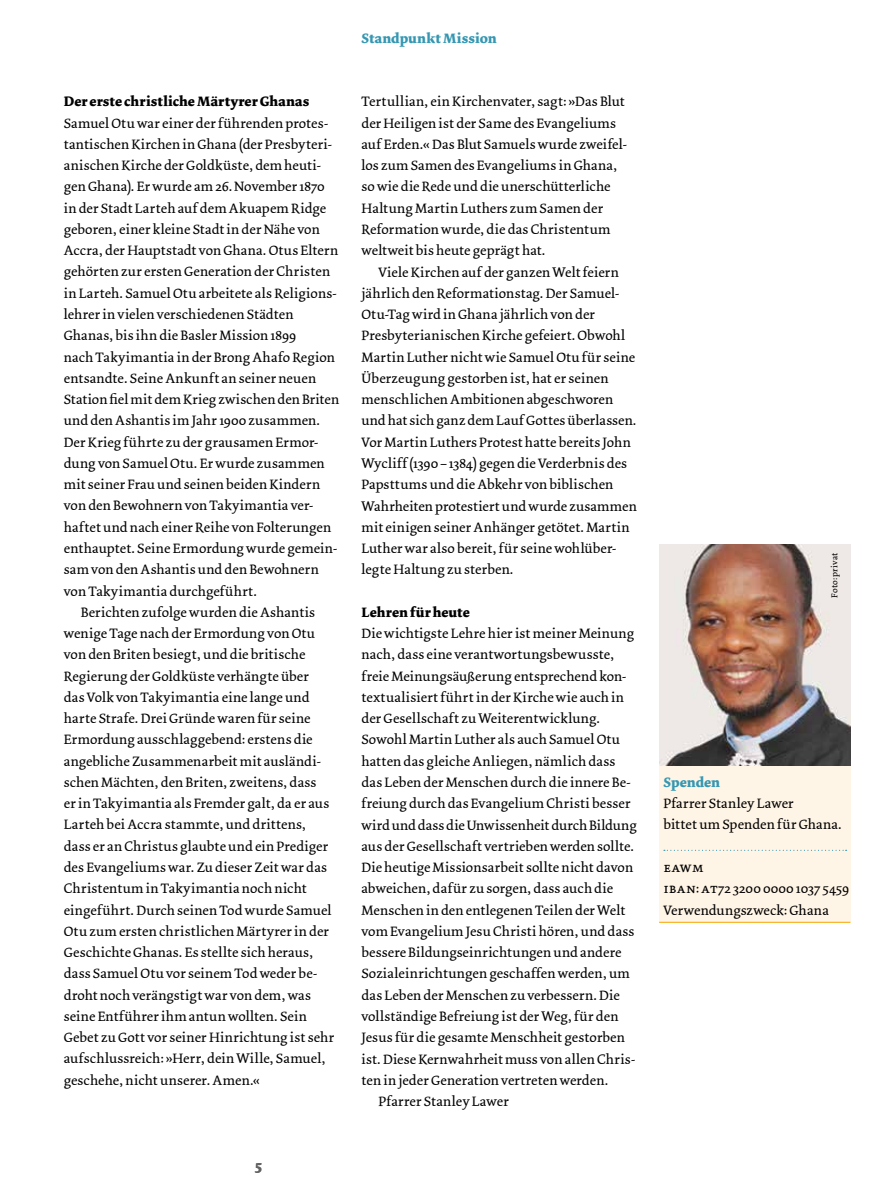
<style>
.page{position:relative;width:893px;height:1191px;background:#fff}
.page>*{position:absolute;margin:0;border:0;box-sizing:border-box;transform-origin:0 0}
.t1{font:14.25px/21.3px "Dolly";letter-spacing:.01em;color:#000}
.t2{font:700 14.25px "Dolly";letter-spacing:.01em;color:#000}
.t3{font:700 14.25px "Dolly";letter-spacing:.01em;color:#3597b2}
.t4{font:14.25px "Dolly Small Caps";color:#000}
.t5{font:700 14.25px "Dolly";color:#646363}
.t6{font:9px "Dolly";letter-spacing:.015em;color:#000}
.s1{font-family:"Dolly Small Caps"}
</style>
<div class="page">
<div style="left:659px;top:765px;width:191px;height:158px;background:#fff5e6"></div>
<svg style="left:664px;top:849px;width:183px;height:2px"></svg>
<img style="left:659px;top:544px;width:191px;height:221px">
<hr style="left:659px;top:921px;width:191px;height:1px;background:#f7a600">
<p class="t2" style="left:64px;top:93px;width:247px">Der erste christliche Märtyrer Ghanas</p>
<p class="t1" style="left:64px;top:112px;width:266px">Samuel Otu war einer der führenden protes-</p>
<p class="t1" style="left:64px;top:134px;width:270px">tantischen Kirchen in Ghana (der Presbyteri-</p>
<p class="t1" style="left:64px;top:155px;width:259px">anischen Kirche der Goldküste, dem heuti-</p>
<p class="t1" style="left:64px;top:176px;width:262px">gen Ghana). Er wurde am 26.November 1870</p>
<p class="t1" style="left:64px;top:198px;width:264px">in der Stadt Larteh auf dem Akuapem Ridge</p>
<p class="t1" style="left:64px;top:219px;width:257px">geboren, einer kleine Stadt in der Nähe von</p>
<p class="t1" style="left:64px;top:240px;width:276px">Accra, der Hauptstadt von Ghana. Otus Eltern</p>
<p class="t1" style="left:64px;top:261px;width:268px">gehörten zur ersten Generation der Christen</p>
<p class="t1" style="left:64px;top:283px;width:275px">in Larteh. Samuel Otu arbeitete als Religions-</p>
<p class="t1" style="left:64px;top:304px;width:231px">lehrer in vielen verschiedenen Städten</p>
<p class="t1" style="left:64px;top:325px;width:234px">Ghanas, bis ihn die Basler Mission 1899</p>
<p class="t1" style="left:64px;top:346px;width:273px">nach Takyimantia in der Brong Ahafo Region</p>
<p class="t1" style="left:64px;top:368px;width:254px">entsandte. Seine Ankunft an seiner neuen</p>
<p class="t1" style="left:64px;top:389px;width:277px">Station fiel mit dem Krieg zwischen den Briten</p>
<p class="t1" style="left:64px;top:410px;width:258px">und den Ashantis im Jahr 1900 zusammen.</p>
<p class="t1" style="left:64px;top:431px;width:256px">Der Krieg führte zu der grausamen Ermor-</p>
<p class="t1" style="left:64px;top:453px;width:262px">dung von Samuel Otu. Er wurde zusammen</p>
<p class="t1" style="left:64px;top:474px;width:258px">mit seiner Frau und seinen beiden Kindern</p>
<p class="t1" style="left:64px;top:495px;width:251px">von den Bewohnern von Takyimantia ver-</p>
<p class="t1" style="left:64px;top:516px;width:269px">haftet und nach einer Reihe von Folterungen</p>
<p class="t1" style="left:64px;top:538px;width:275px">enthauptet. Seine Ermordung wurde gemein-</p>
<p class="t1" style="left:64px;top:559px;width:257px">sam von den Ashantis und den Bewohnern</p>
<p class="t1" style="left:64px;top:580px;width:195px">von Takyimantia durchgeführt.</p>
<p class="t1" style="left:81px;top:602px;width:236px">Berichten zufolge wurden die Ashantis</p>
<p class="t1" style="left:64px;top:623px;width:253px">wenige Tage nach der Ermordung von Otu</p>
<p class="t1" style="left:64px;top:644px;width:243px">von den Briten besiegt, und die britische</p>
<p class="t1" style="left:64px;top:665px;width:247px">Regierung der Goldküste verhängte über</p>
<p class="t1" style="left:64px;top:687px;width:247px">das Volk von Takyimantia eine lange und</p>
<p class="t1" style="left:64px;top:708px;width:248px">harte Strafe. Drei Gründe waren für seine</p>
<p class="t1" style="left:64px;top:729px;width:250px">Ermordung ausschlaggebend: erstens die</p>
<p class="t1" style="left:64px;top:750px;width:259px">angebliche Zusammenarbeit mit ausländi-</p>
<p class="t1" style="left:64px;top:772px;width:254px">schen Mächten, den Briten, zweitens, dass</p>
<p class="t1" style="left:64px;top:793px;width:267px">er in Takyimantia als Fremder galt, da er aus</p>
<p class="t1" style="left:64px;top:814px;width:244px">Larteh bei Accra stammte, und drittens,</p>
<p class="t1" style="left:64px;top:835px;width:266px">dass er an Christus glaubte und ein Prediger</p>
<p class="t1" style="left:64px;top:857px;width:265px">des Evangeliums war. Zu dieser Zeit war das</p>
<p class="t1" style="left:64px;top:878px;width:245px">Christentum in Takyimantia noch nicht</p>
<p class="t1" style="left:64px;top:899px;width:269px">eingeführt. Durch seinen Tod wurde Samuel</p>
<p class="t1" style="left:64px;top:920px;width:267px">Otu zum ersten christlichen Märtyrer in der</p>
<p class="t1" style="left:64px;top:942px;width:251px">Geschichte Ghanas. Es stellte sich heraus,</p>
<p class="t1" style="left:64px;top:963px;width:255px">dass Samuel Otu vor seinem Tod weder be-</p>
<p class="t1" style="left:64px;top:984px;width:249px">droht noch verängstigt war von dem, was</p>
<p class="t1" style="left:64px;top:1005px;width:245px">seine Entführer ihm antun wollten. Sein</p>
<p class="t1" style="left:64px;top:1027px;width:272px">Gebet zu Gott vor seiner Hinrichtung ist sehr</p>
<p class="t1" style="left:64px;top:1048px;width:263px">aufschlussreich: »Herr, dein Wille, Samuel,</p>
<p class="t1" style="left:64px;top:1069px;width:198px">geschehe, nicht unserer. Amen.«</p>
<p class="t5" style="left:255px;top:1156px;width:8px">5</p>
<p class="t3" style="left:361px;top:29px;width:137px">Standpunkt Mission</p>
<p class="t1" style="left:361px;top:91px;width:267px">Tertullian, ein Kirchenvater, sagt: »Das Blut der Heiligen ist der Same des Evangeliums auf Erden.« Das Blut Samuels wurde zweifel&shy;los zum Samen des Evangeliums in Ghana, so wie die Rede und die unerschütterliche Haltung Martin Luthers zum Samen der Reformation wurde, die das Christentum weltweit bis heute geprägt hat.</p>
<p class="t1" style="left:361px;top:261px;width:277px;text-indent:17px">Viele Kirchen auf der ganzen Welt feiern jährlich den Reformationstag. Der Samuel-Otu-Tag wird in Ghana jährlich von der Presbyterianischen Kirche gefeiert. Obwohl Martin Luther nicht wie Samuel Otu für seine Überzeugung gestorben ist, hat er seinen menschlichen Ambitionen abgeschworen und hat sich ganz dem Lauf Gottes überlassen.<br>Vor Martin Luthers Protest hatte bereits John Wycliff (1390– 1384) gegen die Verderbnis des Papsttums und die Abkehr von biblischen Wahrheiten protestiert und wurde zusammen mit einigen seiner Anhänger getötet. Martin Luther war also bereit, für seine wohlüber&shy;legte Haltung zu sterben.</p>
<p class="t2" style="left:361px;top:603px;width:110px">Lehren für heute</p>
<p class="t1" style="left:361px;top:623px;width:274px">Die wichtigste Lehre hier ist meiner Meinung</p>
<p class="t1" style="left:361px;top:644px;width:254px">nach, dass eine verantwortungsbewusste,</p>
<p class="t1" style="left:361px;top:665px;width:267px">freie Meinungsäußerung entsprechend kon-</p>
<p class="t1" style="left:361px;top:687px;width:264px">textualisiert führt in der Kirche wie auch in</p>
<p class="t1" style="left:361px;top:708px;width:240px">der Gesellschaft zu Weiterentwicklung.</p>
<p class="t1" style="left:361px;top:729px;width:260px">Sowohl Martin Luther als auch Samuel Otu</p>
<p class="t1" style="left:361px;top:750px;width:255px">hatten das gleiche Anliegen, nämlich dass</p>
<p class="t1" style="left:361px;top:772px;width:271px">das Leben der Menschen durch die innere Be-</p>
<p class="t1" style="left:361px;top:793px;width:271px">freiung durch das Evangelium Christi besser</p>
<p class="t1" style="left:361px;top:814px;width:277px">wird und dass die Unwissenheit durch Bildung</p>
<p class="t1" style="left:361px;top:835px;width:274px">aus der Gesellschaft vertrieben werden sollte.</p>
<p class="t1" style="left:361px;top:857px;width:273px">Die heutige Missionsarbeit sollte nicht davon</p>
<p class="t1" style="left:361px;top:878px;width:253px">abweichen, dafür zu sorgen, dass auch die</p>
<p class="t1" style="left:361px;top:899px;width:265px">Menschen in den entlegenen Teilen der Welt</p>
<p class="t1" style="left:361px;top:920px;width:274px">vom Evangelium Jesu Christi hören, und dass</p>
<p class="t1" style="left:361px;top:942px;width:261px">bessere Bildungseinrichtungen und andere</p>
<p class="t1" style="left:361px;top:963px;width:270px">Sozialeinrichtungen geschaffen werden, um</p>
<p class="t1" style="left:361px;top:984px;width:260px">das Leben der Menschen zu verbessern. Die</p>
<p class="t1" style="left:361px;top:1006px;width:259px">vollständige Befreiung ist der Weg, für den</p>
<p class="t1" style="left:361px;top:1027px;width:265px">Jesus für die gesamte Menschheit gestorben</p>
<p class="t1" style="left:361px;top:1048px;width:276px">ist. Diese Kernwahrheit muss von allen Chris-</p>
<p class="t1" style="left:361px;top:1069px;width:248px">ten in jeder Generation vertreten werden.</p>
<p class="t1" style="left:378px;top:1091px;width:132px">Pfarrer Stanley Lawer</p>
<p class="t6" style="left:829px;top:598px;width:46px;rotate:-90deg">Foto: privat</p>
<p class="t3" style="left:663px;top:773px;width:58px">Spenden</p>
<p class="t1" style="left:663px;top:793px;width:180px">Pfarrer Stanley Lawer<br>bittet um Spenden für Ghana.</p>
<p class="t4" style="left:663px;top:859px;width:42px">eawm</p>
<p class="t1" style="left:663px;top:878px;width:187px"><span class="s1">iban: at</span>72 3200 0000 1037 5459<br>Verwendungszweck: Ghana</p>
</div>
